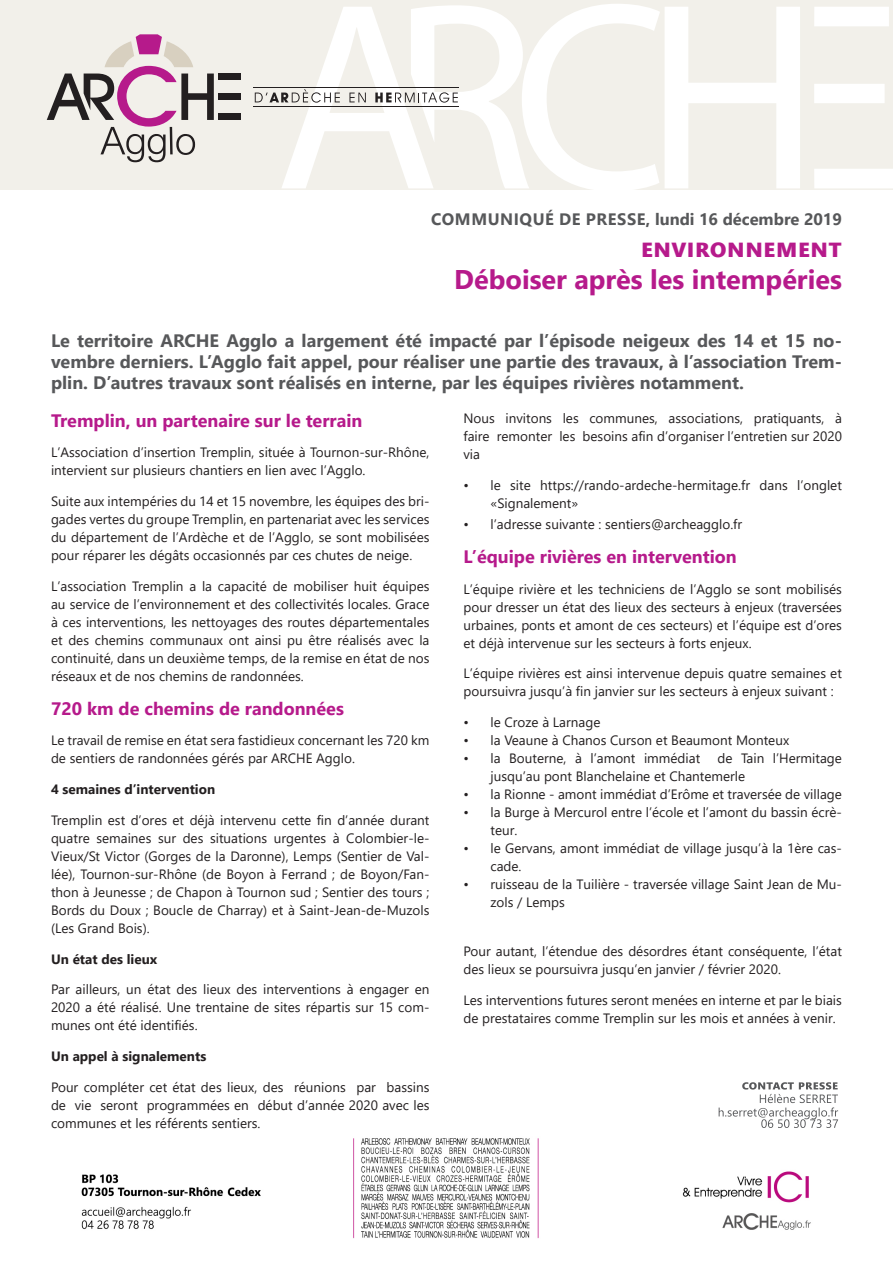
<style>
.page{position:relative;width:893px;height:1263px;background:#fff}
.page>*{position:absolute;margin:0;border:0;box-sizing:border-box;transform-origin:0 0}
.t1{font:700 27px "Segoe UI";color:#b61a8b}
.t2{font:700 18px/21px "Segoe UI";color:#57585a;text-align:justify}
.t3{font:700 18px "Segoe UI";color:#b61a8b}
.t4{font:700 16.5px "Segoe UI";letter-spacing:.01em;color:#57585a}
.t5{font:13.5px/18px "Segoe UI";color:#231f20}
.t6{font:700 13.5px "Segoe UI";color:#231f20}
</style>
<div class="page">
<img style="left:81px;top:1138px;width:730px;height:101px">
<div style="left:0;top:0;width:892px;height:190px;background:#f2f0ea"></div>
<svg style="left:814px;top:7px;width:79px;height:181px"></svg>
<svg style="left:255px;top:4px;width:545px;height:186px"></svg>
<hr style="left:253px;top:88px;width:206px;height:1px;background:#231f20">
<hr style="left:253px;top:107px;width:206px;height:1px;background:#231f20">
<div style="left:218px;top:114px;width:23px;height:6px;background:#231f20"></div>
<div style="left:218px;top:94px;width:23px;height:6px;background:#231f20"></div>
<div style="left:218px;top:74px;width:23px;height:6px;background:#231f20"></div>
<svg style="left:47px;top:34px;width:167px;height:128px"></svg>
<svg style="left:719px;top:1082px;width:119px;height:46px"></svg>
<p class="t4" style="left:431px;top:203px;width:412px">COMMUNIQUÉ DE PRESSE, lundi 16 décembre 2019</p>
<p class="t1" style="left:641px;top:222px;width:203px">environnement</p>
<p class="t1" style="left:454px;top:254px;width:389px">Déboiser après les intempéries</p>
<p class="t2" style="left:51px;top:329px;width:792px">Le territoire ARCHE Agglo a largement été impacté par l’épisode neigeux des 14 et 15 no&shy;vembre derniers. L’Agglo fait appel, pour réaliser une partie des travaux, à l’association Trem&shy;plin. D’autres travaux sont réalisés en interne, par les équipes rivières notamment.</p>
<p class="t3" style="left:51px;top:403px;width:313px">Tremplin, un partenaire sur le terrain</p>
<p class="t5" style="left:51px;top:442px;width:380px">L’Association d’insertion Tremplin, située à Tournon-sur-Rhône, intervient sur plusieurs chantiers en lien avec l’Agglo.</p>
<p class="t5" style="left:51px;top:491px;width:380px;text-align:justify">Suite aux intempéries du 14 et 15 novembre, les équipes des bri&shy;gades vertes du groupe Tremplin, en partenariat avec les services du département de l’Ardèche et de l’Agglo, se sont mobilisées pour réparer les dégâts occasionnés par ces chutes de neige.</p>
<p class="t5" style="left:51px;top:576px;width:380px;text-align:justify">L’association Tremplin a la capacité de mobiliser huit équipes au service de l’environnement et des collectivités locales. Grace à ces interventions, les nettoyages des routes départementales et des chemins communaux ont ainsi pu être réalisés avec la continuité, dans un deuxième temps, de la remise en état de nos réseaux et de nos chemins de randonnées.</p>
<p class="t3" style="left:51px;top:691px;width:294px">720 km de chemins de randonnées</p>
<p class="t5" style="left:51px;top:730px;width:380px">Le travail de remise en état sera fastidieux concernant les 720 km de sentiers de randonnées gérés par ARCHE Agglo.</p>
<p class="t6" style="left:51px;top:777px;width:166px">4 semaines d’intervention</p>
<p class="t5" style="left:51px;top:810px;width:380px;text-align:justify">Tremplin est d’ores et déjà intervenu cette fin d’année durant quatre semaines sur des situations urgentes à Colombier-le-Vieux/St Victor (Gorges de la Daronne), Lemps (Sentier de Val&shy;lée), Tournon-sur-Rhône (de Boyon à Ferrand ; de Boyon/Fan&shy;thon à Jeunesse ; de Chapon à Tournon sud ; Sentier des tours ; Bords du Doux ; Boucle de Charray) et à Saint-Jean-de-Muzols (Les Grand Bois).</p>
<p class="t6" style="left:51px;top:946px;width:108px">Un état des lieux</p>
<p class="t5" style="left:51px;top:979px;width:380px;text-align:justify">Par ailleurs, un état des lieux des interventions à engager en 2020 a été réalisé. Une trentaine de sites répartis sur 15 com&shy;munes ont été identifiés.</p>
<p class="t6" style="left:51px;top:1044px;width:157px">Un appel à signalements</p>
<p class="t5" style="left:51px;top:1077px;width:380px;text-align:justify">Pour compléter cet état des lieux, des réunions par bassins de vie seront programmées en début d’année 2020 avec les communes et les référents sentiers.</p>
<p class="t5" style="left:463px;top:408px;width:380px;text-align:justify">Nous invitons les communes, associations, pratiquants, à faire remonter les besoins afin d’organiser l’entretien sur 2020 via</p>
<p class="t5" style="left:490px;top:475px;width:353px;text-indent:-27px">• le site https://rando-ardeche-hermitage.fr dans l’onglet «Signalement»</p>
<p class="t5" style="left:463px;top:514px;width:280px">• l’adresse suivante : sentiers@archeagglo.fr</p>
<p class="t3" style="left:463px;top:539px;width:275px">L’équipe rivières en intervention</p>
<p class="t5" style="left:463px;top:579px;width:380px;text-align:justify">L’équipe rivière et les techniciens de l’Agglo se sont mobilisés pour dresser un état des lieux des secteurs à enjeux (traversées urbaines, ponts et amont de ces secteurs) et l’équipe est d’ores et déjà intervenue sur les secteurs à forts enjeux.</p>
<p class="t5" style="left:463px;top:663px;width:380px">L’équipe rivières est ainsi intervenue depuis quatre semaines et poursuivra jusqu’à fin janvier sur les secteurs à enjeux suivant :</p>
<p class="t5" style="left:463px;top:712px;width:138px">• le Croze à Larnage</p>
<p class="t5" style="left:463px;top:730px;width:327px">• la Veaune à Chanos Curson et Beaumont Monteux</p>
<p class="t5" style="left:463px;top:748px;width:238px">• la Bouterne, à l’amont immédiat</p>
<p class="t5" style="left:490px;top:748px;width:353px;text-indent:227px">de Tain l’Hermitage jusqu’au pont Blanchelaine et Chantemerle</p>
<p class="t5" style="left:463px;top:784px;width:380px">• la Rionne - amont immédiat d’Erôme et traversée de village</p>
<p class="t5" style="left:490px;top:802px;width:353px;text-indent:-27px">• la Burge à Mercurol entre l’école et l’amont du bassin écrè&shy;teur.</p>
<p class="t5" style="left:490px;top:838px;width:353px;text-indent:-27px">• le Gervans, amont immédiat de village jusqu’à la 1ère cas&shy;cade.</p>
<p class="t5" style="left:490px;top:874px;width:353px;text-indent:-27px">• ruisseau de la Tuilière - traversée village Saint Jean de Mu&shy;zols / Lemps</p>
<p class="t5" style="left:463px;top:941px;width:380px">Pour autant, l’étendue des désordres étant conséquente, l’état des lieux se poursuivra jusqu’en janvier / février 2020.</p>
<p class="t5" style="left:463px;top:990px;width:380px">Les interventions futures seront menées en interne et par le biais de prestataires comme Tremplin sur les mois et années à venir.</p>
</div>
